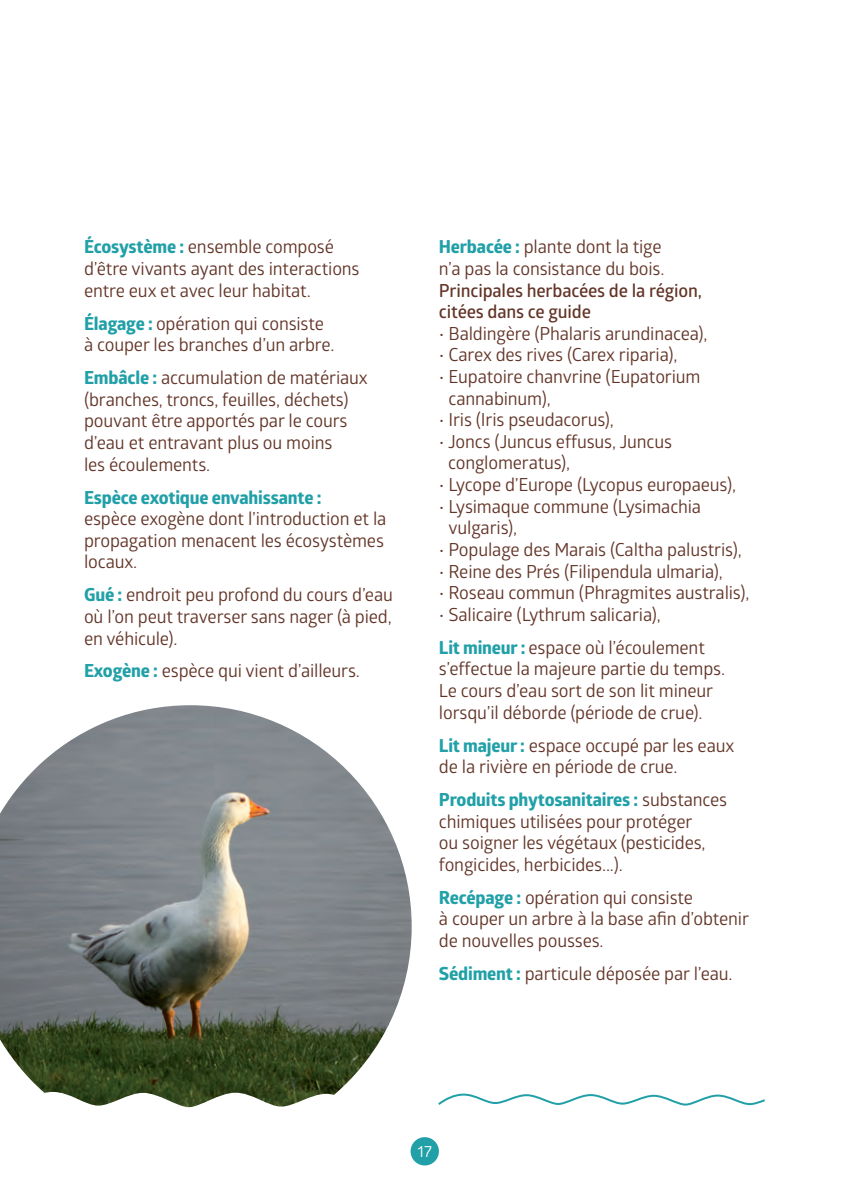
<style>
.page{position:relative;width:850px;height:1191px;background:#fff}
.page>*{position:absolute;margin:0;border:0;box-sizing:border-box;transform-origin:0 0}
.t1{font:18px/21.6px "Glober";letter-spacing:-.01em;color:#633528}
.t2{font:600 18px "Glober";letter-spacing:-.01em;color:#633528}
.t3{font:16px "Glober";color:#fff}
.s1{font-family:"Globerx";font-weight:700;color:#21a0a8}
</style>
<div class="page">
<div style="left:410px;top:1137px;width:29px;height:28px;background:#21a0a8;border-radius:50%"></div>
<img style="left:0;top:705px;width:412px;height:402px">
<svg style="left:438px;top:1093px;width:327px;height:13px"></svg>
<p class="t1" style="left:84px;top:235px;width:277px"><span class="s1">Écosystème :</span> ensemble composé d’être vivants ayant des interactions entre eux et avec leur habitat.</p>
<p class="t1" style="left:84px;top:311px;width:252px"><span class="s1">Élagage :</span> opération qui consiste à couper les branches d’un arbre.</p>
<p class="t1" style="left:84px;top:366px;width:285px"><span class="s1">Embâcle :</span> accumulation de matériaux (branches, troncs, feuilles, déchets) pouvant être apportés par le cours d’eau et entravant plus ou moins<br>les écoulements.</p>
<p class="t1" style="left:84px;top:485px;width:304px"><span class="s1">Espèce exotique envahissante :<br></span>espèce exogène dont l’introduction et la propagation menacent les écosystèmes locaux.</p>
<p class="t1" style="left:84px;top:583px;width:310px;text-align:justify"><span class="s1">Gué :</span> endroit peu profond du cours d’eau où l’on peut traverser sans nager (à pied, en véhicule).</p>
<p class="t1" style="left:84px;top:659px;width:277px"><span class="s1">Exogène :</span> espèce qui vient d’ailleurs.</p>
<p class="t1" style="left:439px;top:235px;width:227px"><span class="s1">Herbacée :</span> plante dont la tige n’a pas la consistance du bois.</p>
<p class="t2" style="left:439px;top:277px;width:264px">Principales herbacées de la région,</p>
<p class="t2" style="left:439px;top:299px;width:154px">citées dans ce guide</p>
<p class="t1" style="left:439px;top:322px;width:270px">• Baldingère (Phalaris arundinacea),</p>
<p class="t1" style="left:439px;top:343px;width:240px">• Carex des rives (Carex riparia),</p>
<p class="t1" style="left:448px;top:365px;width:253px;text-indent:-10px">• Eupatoire chanvrine (Eupatorium cannabinum),</p>
<p class="t1" style="left:439px;top:408px;width:176px">• Iris (Iris pseudacorus),</p>
<p class="t1" style="left:448px;top:430px;width:225px;text-indent:-9px">• Joncs (Juncus effusus, Juncus conglomeratus),</p>
<p class="t1" style="left:439px;top:473px;width:299px">• Lycope d’Europe (Lycopus europaeus),</p>
<p class="t1" style="left:448px;top:495px;width:254px;text-indent:-10px">• Lysimaque commune (Lysimachia vulgaris),</p>
<p class="t1" style="left:439px;top:538px;width:304px">• Populage des Marais (Caltha palustris),</p>
<p class="t1" style="left:439px;top:559px;width:285px">• Reine des Prés (Filipendula ulmaria),</p>
<p class="t1" style="left:439px;top:581px;width:312px">• Roseau commun (Phragmites australis),</p>
<p class="t1" style="left:439px;top:603px;width:223px">• Salicaire (Lythrum salicaria),</p>
<p class="t1" style="left:439px;top:635px;width:288px"><span class="s1">Lit mineur :</span> espace où l’écoulement s’effectue la majeure partie du temps.<br>Le cours d’eau sort de son lit mineur lorsqu’il déborde (période de crue).</p>
<p class="t1" style="left:439px;top:733px;width:297px"><span class="s1">Lit majeur :</span> espace occupé par les eaux de la rivière en période de crue.</p>
<p class="t1" style="left:439px;top:788px;width:290px"><span class="s1">Produits phytosanitaires :</span> substances chimiques utilisées pour protéger<br>ou soigner les végétaux (pesticides, fongicides, herbicides...).</p>
<p class="t1" style="left:439px;top:885px;width:312px"><span class="s1">Recépage :</span> opération qui consiste<br>à couper un arbre à la base afin d’obtenir de nouvelles pousses.</p>
<p class="t1" style="left:439px;top:962px;width:295px"><span class="s1">Sédiment :</span> particule déposée par l’eau.</p>
<p class="t3" style="left:417px;top:1140px;width:16px">17</p>
</div>
